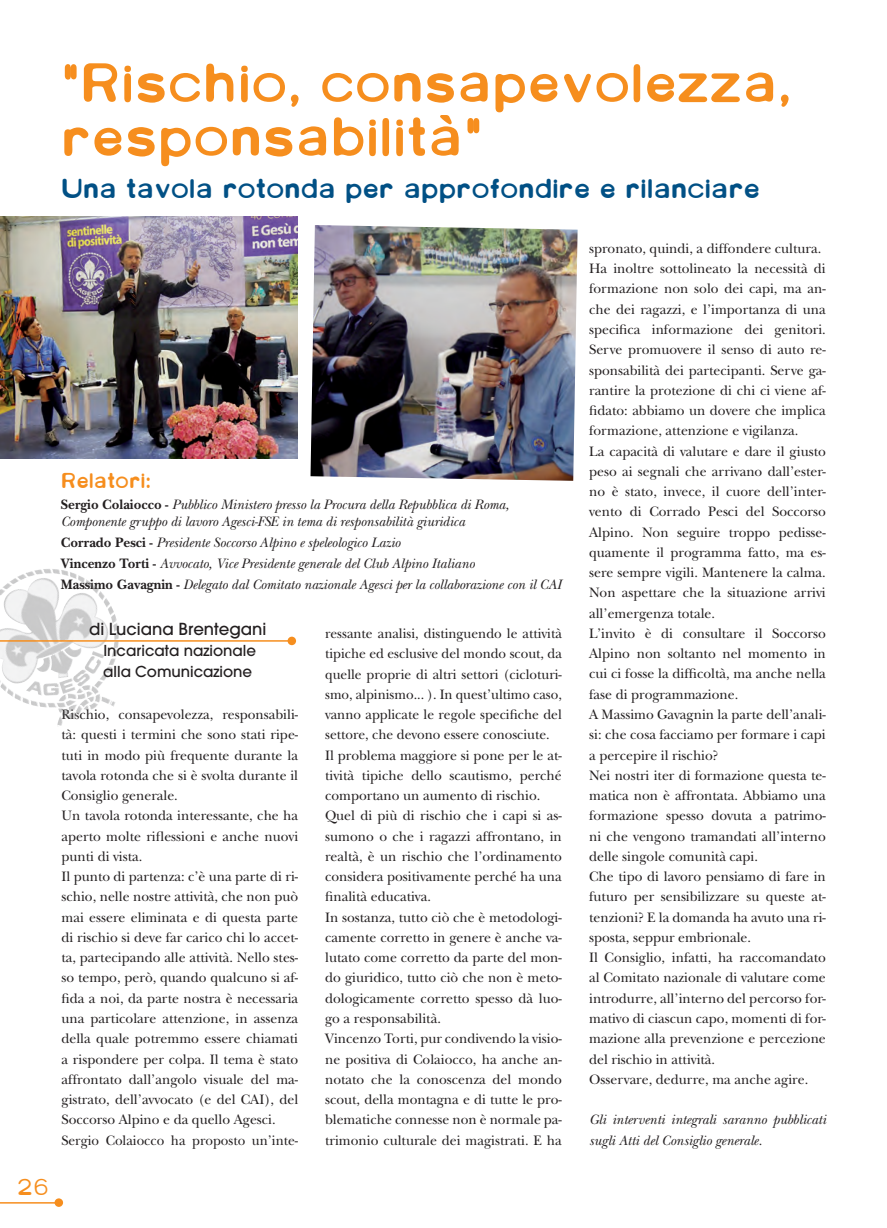
<style>
.page{position:relative;width:887px;height:1228px;background:#fff}
.page>*{position:absolute;margin:0;border:0;box-sizing:border-box;transform-origin:0 0}
.t1{font:700 53.4px/53.8px "Rebound";color:#f68e1e}
.t2{font:700 26.85px "Rebound";letter-spacing:-.005em;color:#015085}
.t3{font:600 22.5px "Rebound";color:#f68e1e}
.t4{font:700 21px "Rebound";color:#f68e1e;scale:.96 1}
.t5{font:500 16.5px "Avant Garde";color:#231f20}
.t6{font:500 15px/21px "Avant Garde";color:#231f20}
.t7{font:14.25px/20.2px "New Baskerville";color:#231f20}
.t8{font:14.25px/20.2px "New Baskerville";color:#231f20;scale:.95 1}
.t9{font:italic 14.25px/21px "New Baskerville";color:#231f20;scale:.96 1}
.t10{font:italic 14.25px/20.2px "New Baskerville";color:#231f20}
.s1{font-weight:700;font-style:normal}
</style>
<div class="page">
<hr style="left:0;top:1201px;width:59px;height:2px;background:#f68e1e">
<svg style="left:55px;top:1197px;width:8px;height:9px"></svg>
<img style="left:0;top:216px;width:297px;height:242px">
<img style="left:310px;top:225px;width:268px;height:255px">
<img style="left:43px;top:569px;width:17px;height:5px">
<hr style="left:0;top:640px;width:293px;height:1px;background:#f68e1e">
<div style="left:288px;top:636px;width:8px;height:9px;background:#f68e1e;border-radius:50%"></div>
<h1 class="t1" style="left:61px;top:55px;width:731px">"Rischio, consapevolezza, responsabilità"</h1>
<h2 class="t2" style="left:61px;top:171px;width:701px">Una tavola rotonda per approfondire e rilanciare</h2>
<h3 class="t3" style="left:17px;top:1171px;width:34px">26</h3>
<h3 class="t4" style="left:61px;top:467px;width:95px">Relatori:</h3>
<p class="t9" style="left:61px;top:496px;width:469px;line-height:16.5px"><span class="s1">Sergio Colaiocco -</span> Pubblico Ministero presso la Procura della Repubblica di Roma,<br>Componente gruppo di lavoro Agesci-FSE in tema di responsabilità giuridica</p>
<p class="t9" style="left:61px;top:532px;width:523px"><span class="s1">Corrado Pesci -</span> Presidente Soccorso Alpino e speleologico Lazio<br><span class="s1">Vincenzo Torti -</span> Avvocato, Vice Presidente generale del Club Alpino Italiano<br><span class="s1">Massimo Gavagnin -</span> Delegato dal Comitato nazionale Agesci per la collaborazione con il CAI</p>
<p class="t5" style="left:89px;top:618px;width:179px">di Luciana Brentegani</p>
<p class="t6" style="left:103px;top:640px;width:155px">Incaricata nazionale alla Comunicazione</p>
<p class="t8" style="left:325px;top:623px;width:251px">ressante analisi, distinguendo le attività tipiche ed esclusive del mondo scout, da quelle proprie di altri settori (cicloturi&shy;smo, alpinismo... ). In quest’ultimo caso, vanno applicate le regole specifiche del settore, che devono essere conosciute.<br>Il problema maggiore si pone per le at&shy;tività tipiche dello scautismo, perché comportano un aumento di rischio.<br>Quel di più di rischio che i capi si as&shy;sumono o che i ragazzi affrontano, in realtà, è un rischio che l’ordinamento considera positivamente perché ha una finalità educativa.<br>In sostanza, tutto ciò che è metodologi&shy;camente corretto in genere è anche va&shy;lutato come corretto da parte del mon&shy;do giuridico, tutto ciò che non è meto&shy;dologicamente corretto spesso dà luo&shy;go a responsabilità.<br>Vincenzo Torti, pur condivendo la visio&shy;ne positiva di Colaiocco, ha anche an&shy;notato che la conoscenza del mondo scout, della montagna e di tutte le pro&shy;blematiche connesse non è normale pa&shy;trimonio culturale dei magistrati. E ha</p>
<p class="t7" style="left:61px;top:704px;width:238px">Rischio, consapevolezza, responsabili&shy;tà: questi i termini che sono stati ripe&shy;tuti in modo più frequente durante la tavola rotonda che si è svolta durante il Consiglio generale.<br>Un tavola rotonda interessante, che ha aperto molte riflessioni e anche nuovi punti di vista.<br>Il punto di partenza: c’è una parte di ri&shy;schio, nelle nostre attività, che non può mai essere eliminata e di questa parte di rischio si deve far carico chi lo accet&shy;ta, partecipando alle attività. Nello stes&shy;so tempo, però, quando qualcuno si af&shy;fida a noi, da parte nostra è necessaria una particolare attenzione, in assenza della quale potremmo essere chiamati a rispondere per colpa. Il tema è stato affrontato dall’angolo visuale del ma&shy;gistrato, dell’avvocato (e del CAI), del Soccorso Alpino e da quello Agesci.<br>Sergio Colaiocco ha proposto un’inte-</p>
<p class="t7" style="left:589px;top:238px;width:238px">spronato, quindi, a diffondere cultura.<br>Ha inoltre sottolineato la necessità di formazione non solo dei capi, ma an&shy;che dei ragazzi, e l’importanza di una specifica informazione dei genitori.<br>Serve promuovere il senso di auto re&shy;sponsabilità dei partecipanti. Serve ga&shy;rantire la protezione di chi ci viene af&shy;fidato: abbiamo un dovere che implica formazione, attenzione e vigilanza.<br>La capacità di valutare e dare il giusto peso ai segnali che arrivano dall’ester&shy;no è stato, invece, il cuore dell’inter&shy;vento di Corrado Pesci del Soccorso Alpino. Non seguire troppo pedisse&shy;quamente il programma fatto, ma es&shy;sere sempre vigili. Mantenere la calma.<br>Non aspettare che la situazione arrivi all’emergenza totale.<br>L’invito è di consultare il Soccorso Alpino non soltanto nel momento in cui ci fosse la difficoltà, ma anche nella fase di programmazione.<br>A Massimo Gavagnin la parte dell’anali&shy;si: che cosa facciamo per formare i capi a percepire il rischio?<br>Nei nostri iter di formazione questa te&shy;matica non è affrontata. Abbiamo una formazione spesso dovuta a patrimo&shy;ni che vengono tramandati all’interno delle singole comunità capi.<br>Che tipo di lavoro pensiamo di fare in futuro per sensibilizzare su queste at&shy;tenzioni? E la domanda ha avuto una ri&shy;sposta, seppur embrionale.<br>Il Consiglio, infatti, ha raccomandato al Comitato nazionale di valutare come introdurre, all’interno del percorso for&shy;mativo di ciascun capo, momenti di for&shy;mazione alla prevenzione e percezione del rischio in attività.<br>Osservare, dedurre, ma anche agire.</p>
<p class="t10" style="left:589px;top:1109px;width:238px">Gli interventi integrali saranno pubblicati sugli Atti del Consiglio generale.</p>
</div>
